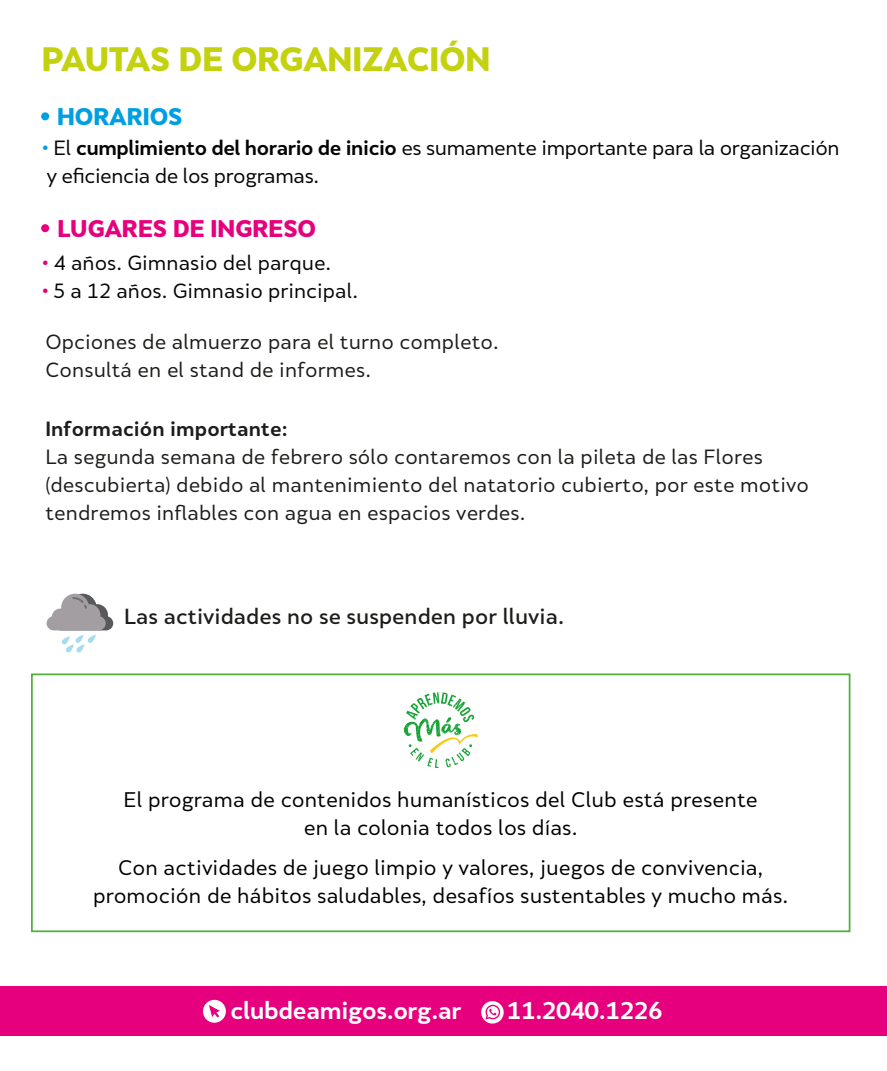
<style>
.page{position:relative;width:887px;height:1071px;background:#fff}
.page>*{position:absolute;margin:0;border:0;box-sizing:border-box;transform-origin:0 0}
.t1{font:900 31.68px "Skola Sans";color:#c4d10f}
.t2{font:700 22.75px "Skola Sans";letter-spacing:-.015em;color:#fff}
.t3{font:900 22.57px "Skola Sans";color:#e6007d}
.t4{font:900 22.57px "Skola Sans";color:#009fe3}
.t5{font:500 20.47px "Skola Sans";color:#1d1d1b}
.t6{font:19.78px/27.5px "Skola Sans";color:#000;text-align:center}
.t7{font:19.25px/28px "Skola Sans";color:#1d1d1b}
.t8{font:19.25px/28px "Skola Sans";letter-spacing:-.025em;color:#040604}
.t9{font:19.25px "Skola Sans";letter-spacing:-.005em;color:#040604}
.t10{font:700 19.25px "Skola Sans";color:#1d1d1b}
.s1{color:#009fe3}
.s2{font-weight:700}
.s3{color:#e6007d}
</style>
<div class="page">
<div style="left:0;top:986px;width:886px;height:50px;background:#e6007d"></div>
<svg style="left:203px;top:1000px;width:23px;height:23px"></svg>
<svg style="left:481px;top:1001px;width:22px;height:23px"></svg>
<div style="left:31px;top:674px;width:819px;height:258px;border:2px solid #51af3c"></div>
<svg style="left:403px;top:692px;width:74px;height:76px"></svg>
<div style="left:41px;top:112px;width:8px;height:8px;background:#009fe3;border-radius:50%"></div>
<div style="left:41px;top:224px;width:8px;height:8px;background:#e6007d;border-radius:50%"></div>
<svg style="left:47px;top:594px;width:66px;height:59px"></svg>
<h1 class="t1" style="left:42px;top:40px;width:450px">PAUTAS DE ORGANIZACIÓN</h1>
<p class="t4" style="left:57px;top:103px;width:127px">HORARIOS</p>
<p class="t8" style="left:42px;top:133px;width:799px"><span class="s1">•</span> El <span class="s2">cumplimiento del horario de inicio</span> es sumamente importante para la organización y eficiencia de los programas.</p>
<p class="t3" style="left:58px;top:215px;width:260px">LUGARES DE INGRESO</p>
<p class="t9" style="left:42px;top:252px;width:291px"><span class="s3">•</span> 4 años. Gimnasio del parque.</p>
<p class="t9" style="left:42px;top:280px;width:317px"><span class="s3">•</span> 5 a 12 años. Gimnasio principal.</p>
<p class="t7" style="left:45px;top:328px;width:455px">Opciones de almuerzo para el turno completo.<br>Consultá en el stand de informes.</p>
<p class="t10" style="left:45px;top:417px;width:244px">Información importante:</p>
<p class="t7" style="left:45px;top:443px;width:765px">La segunda semana de febrero sólo contaremos con la pileta de las Flores (descubierta) debido al mantenimiento del natatorio cubierto, por este motivo tendremos inflables con agua en espacios verdes.</p>
<p class="t5" style="left:124px;top:604px;width:441px">Las actividades no se suspenden por lluvia.</p>
<p class="t6" style="left:124px;top:786px;width:635px">El programa de contenidos humanísticos del Club está presente en la colonia todos los días.</p>
<p class="t6" style="left:93px;top:854px;width:696px">Con actividades de juego limpio y valores, juegos de convivencia, promoción de hábitos saludables, desafíos sustentables y mucho más.</p>
<p class="t2" style="left:230px;top:996px;width:232px">clubdeamigos.org.ar</p>
<p class="t2" style="left:507px;top:996px;width:157px">11.2040.1226</p>
</div>
